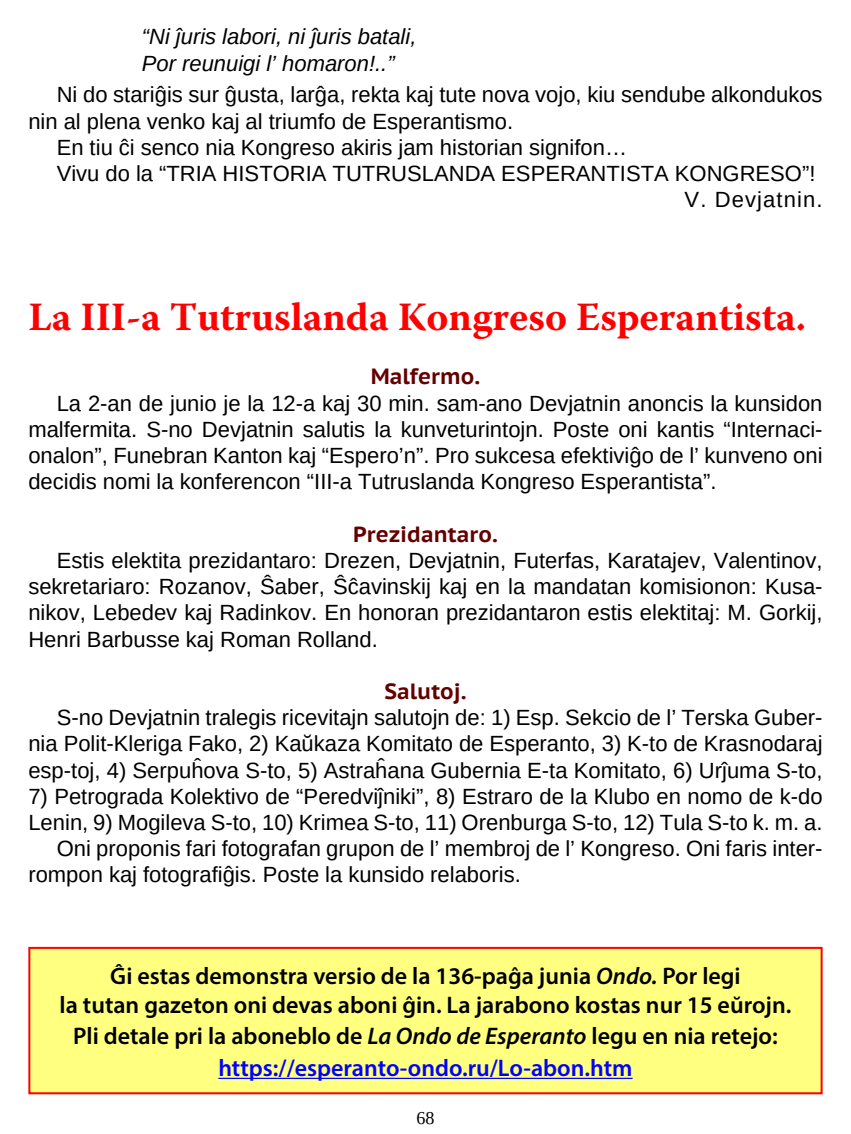
<style>
.page{position:relative;width:851px;height:1134px;background:#fff}
.page>*{position:absolute;margin:0;border:0;box-sizing:border-box;transform-origin:0 0}
.t1{font:700 40px "Warnock Pro";color:#f00}
.t2{font:600 24px/28.8px "Myriad Pro";color:#000;text-align:center}
.t3{font:22px/26.2px "Liberation Sans";color:#000;text-align:justify}
.t4{font:italic 22px/26.2px "Liberation Sans";color:#000}
.t5{font:700 22px "PT Sans Caption";color:#640000}
.t6{font:22px "Liberation Sans";letter-spacing:.05em;color:#000}
.t7{font:18px "Liberation Serif";color:#000}
.s1{font-style:italic}
.s2{color:#00f}
</style>
<div class="page">
<div style="left:29px;top:948px;width:792px;height:145px;background:#ffff80"></div>
<hr style="left:218px;top:1078px;width:414px;height:1px;background:#00f">
<div style="left:28px;top:947px;width:794px;height:147px;border:2px solid #f00"></div>
<p class="t4" style="left:142px;top:23px;width:276px">“Ni ĵuris labori, ni ĵuris batali,<br>Por reunuigi l’ homaron!..”</p>
<p class="t3" style="left:57px;top:82px;width:767px">Ni do stariĝis sur ĝusta, larĝa, rekta kaj tute nova vojo, kiu sendube alkondukos</p>
<p class="t3" style="left:28px;top:108px;width:486px">nin al plena venko kaj al triumfo de Esperantismo.</p>
<p class="t3" style="left:57px;top:134px;width:571px">En tiu ĉi senco nia Kongreso akiris jam historian signifon…</p>
<p class="t3" style="left:57px;top:161px;width:760px">Vivu do la “TRIA HISTORIA TUTRUSLANDA ESPERANTISTA KONGRESO”!</p>
<p class="t6" style="left:684px;top:186px;width:139px">V. Devjatnin.</p>
<h1 class="t1" style="left:28px;top:293px;width:778px">La III-a Tutruslanda Kongreso Esperantista.</h1>
<p class="t5" style="left:370px;top:362px;width:111px">Malfermo.</p>
<p class="t3" style="left:28px;top:390px;width:795px;text-indent:28px">La 2-an de junio je la 12-a kaj 30 min. sam-ano Devjatnin anoncis la kunsidon malfermita. S-no Devjatnin salutis la kunveturintojn. Poste oni kantis “Internaci&shy;onalon”, Funebran Kanton kaj “Espero’n”. Pro sukcesa efektiviĝo de l’ kunveno oni decidis nomi la konferencon “III-a Tutruslanda Kongreso Esperantista”.</p>
<p class="t5" style="left:353px;top:519px;width:146px">Prezidantaro.</p>
<p class="t3" style="left:28px;top:547px;width:795px;text-indent:28px">Estis elektita prezidantaro: Drezen, Devjatnin, Futerfas, Karatajev, Valentinov, sekretariaro: Rozanov, Ŝaber, Ŝĉavinskij kaj en la mandatan komisionon: Kusa&shy;nikov, Lebedev kaj Radinkov. En honoran prezidantaron estis elektitaj: M. Gorkij, Henri Barbusse kaj Roman Rolland.</p>
<p class="t5" style="left:384px;top:677px;width:84px">Salutoj.</p>
<p class="t3" style="left:28px;top:704px;width:795px;text-indent:28px">S-no Devjatnin tralegis ricevitajn salutojn de: 1) Esp. Sekcio de l’ Terska Guber&shy;nia Polit-Kleriga Fako, 2) Kaŭkaza Komitato de Esperanto, 3) K-to de Krasnodaraj esp-toj, 4) Serpuĥova S-to, 5) Astraĥana Gubernia E-ta Komitato, 6) Urĵuma S-to,</p>
<p class="t3" style="left:28px;top:783px;width:795px">7) Petrograda Kolektivo de “Peredviĵniki”, 8) Estraro de la Klubo en nomo de k-do</p>
<p class="t3" style="left:28px;top:809px;width:795px">Lenin, 9) Mogileva S-to, 10) Krimea S-to, 11) Orenburga S-to, 12) Tula S-to k. m. a.</p>
<p class="t3" style="left:57px;top:836px;width:767px">Oni proponis fari fotografan grupon de l’ membroj de l’ Kongreso. Oni faris inter-</p>
<p class="t3" style="left:28px;top:862px;width:494px">rompon kaj fotografiĝis. Poste la kunsido relaboris.</p>
<p class="t2" style="left:60px;top:961px;width:733px">Ĝi estas demonstra versio de la 136-paĝa junia <span class="s1">Ondo.</span> Por legi<br>la tutan gazeton oni devas aboni ĝin. La jarabono kostas nur 15 eŭrojn.</p>
<p class="t2" style="left:73px;top:1020px;width:706px;line-height:31.6px">Pli detale pri la aboneblo de <span class="s1">La Ondo de Esperanto</span> legu en nia retejo: <span class="s2">https://esperanto-ondo.ru/Lo-abon.htm</span></p>
<p class="t7" style="left:416px;top:1106px;width:19px">68</p>
</div>
